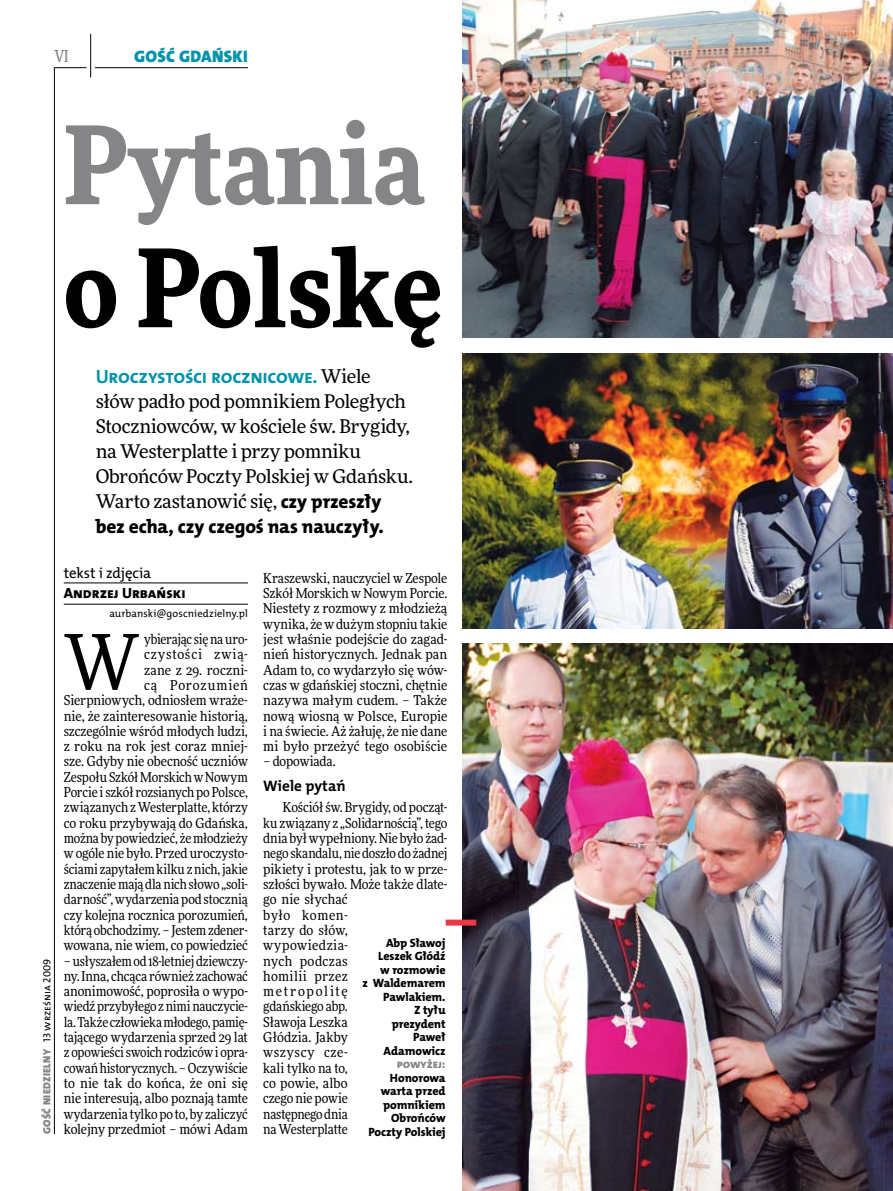
<style>
.page{position:relative;width:893px;height:1191px;background:#fff}
.page>*{position:absolute;margin:0;border:0;box-sizing:border-box;transform-origin:0 0}
.t1{font:900 108px "Freeday Narrow";color:#858486}
.t2{font:900 108px "Freeday Narrow";color:#000}
.t3{font:76.95px "Freeday Narrow News";color:#000}
.t4{font:19.35px "The Mix HP8 Ex Bld";letter-spacing:-.005em;color:#000}
.t5{font:19.35px "The Mix HP7 Bld";letter-spacing:-.02em;color:#0093aa}
.t6{font:18.9px/24.9px "Freeday News";letter-spacing:-.015em;color:#000}
.t7{font:16.65px "The Mix HP9 Blk";letter-spacing:.02em;color:#0093aa}
.t8{font:500 16.5px "Freeday Narrow";color:#858486;scale:.9 1}
.t9{font:15.3px "The Mix HP7 Bld";color:#000}
.t10{font:14.85px "The Mix HP8 Ex Bld";color:#000}
.t11{font:14.85px "The Mix HP5 Plain";color:#000}
.t12{font:13.65px/15.3px "Freeday Narrow News";letter-spacing:-.005em;color:#000;text-align:justify}
.t13{font:12px/13.5px "The Mix HP8 Ex Bld";letter-spacing:-.005em;color:#000;text-align:right}
.t14{font:12px "The Mix HP8 Ex Bld";letter-spacing:-.005em;color:#858486}
.t15{font:10.5px "The Mix HP9 Blk";letter-spacing:.025em;color:#858486}
.t16{font:10.5px "The Mix HP5 Plain";color:#000}
.s1{font-family:"The Mix HP5 Plain";color:#000}
.s2{font-family:"Freeday News";font-size:18.9px;color:#000}
.s3{font-family:"The Mix HP8 Ex Bld";font-size:19.35px}
</style>
<div class="page">
<hr style="left:54px;top:67px;width:1px;height:1067px;background:#000">
<hr style="left:90px;top:34px;width:1px;height:43px;background:#000">
<hr style="left:54px;top:67px;width:32px;height:1px;background:#000">
<hr style="left:95px;top:67px;width:153px;height:1px;background:#000">
<img style="left:463px;top:0;width:430px;height:338px">
<img style="left:463px;top:353px;width:430px;height:275px">
<hr style="left:64px;top:582px;width:184px;height:1px;background:#000">
<hr style="left:64px;top:604px;width:184px;height:1px;background:#000">
<img style="left:463px;top:644px;width:430px;height:547px">
<div style="left:446px;top:919px;width:30px;height:6px;background:#eb3848"></div>
<p class="t8" style="left:54px;top:46px;width:17px">VI</p>
<p class="t7" style="left:134px;top:46px;width:115px">GOŚĆ GDAŃSKI</p>
<p class="t15" style="left:40px;top:1134px;width:177px;rotate:-90deg">GOŚĆ NIEDZIELNY <span class="s1">13 września 2009</span></p>
<h1 class="t1" style="left:64px;top:95px;width:363px">Pytania</h1>
<h1 class="t2" style="left:64px;top:218px;width:380px">o Polskę</h1>
<h3 class="t5" style="left:96px;top:364px;width:277px">Uroczystości rocznicowe. <span class="s2">Wiele</span></h3>
<h3 class="t6" style="left:96px;top:389px;width:319px">słów padło pod pomnikiem Poległych Stoczniowców, w kościele św. Brygidy, na Westerplatte i przy pomniku Obrońców Poczty Polskiej w Gdańsku.<br>Warto zastanowić się, <span class="s3">czy przeszły</span></h3>
<h3 class="t4" style="left:96px;top:514px;width:290px">bez echa, czy czegoś nas nauczyły.</h3>
<p class="t11" style="left:64px;top:563px;width:89px">tekst i zdjęcia</p>
<p class="t10" style="left:64px;top:583px;width:123px">Andrzej Urbański</p>
<p class="t16" style="left:109px;top:607px;width:140px">aurbanski@goscniedzielny.pl</p>
<p class="t12" style="left:64px;top:631px;width:186px;text-align:right">ybierając się nauro-<br>czystości zwią-<br>zane z 29. roczni-<br>cą Porozumień<br>Sierpniowych, odniosłem wraże&shy;nie, że zainteresowanie historią, szczególnie wśród młodych ludzi, z roku na rok jest coraz mniej&shy;sze. Gdyby nie obecność uczniów<br>Zespołu Szkół Morskich w Nowym<br>Porcie iszkół rozsianych po Polsce, związanych zWesterplatte, którzy co roku przybywają do Gdańska, można by powiedzieć, żemłodzieży w ogóle nie było. Przed uroczysto&shy;ściami zapytałem kilku znich, jakie znaczenie mają dla nich słowo „soli&shy;darność”, wydarzenia pod stocznią czy kolejna rocznica porozumień, którą obchodzimy. – Jestem zdener&shy;wowana, nie wiem, co powiedzieć</p>
<p class="t12" style="left:64px;top:953px;width:186px">– usłyszałem od 18-letniej dziewczy&shy;ny. Inna, chcąca również zachować anonimowość, poprosiła o wypo&shy;wiedź przybyłego znimi nauczycie&shy;la. Także człowieka młodego, pamię&shy;tającego wydarzenia sprzed 29 lat z opowieści swoich rodziców i opra&shy;cowań historycznych. – Oczywiście to nie tak do końca, że oni się nie interesują, albo poznają tamte wydarzenia tylko po to, by zaliczyć kolejny przedmiot – mówi Adam</p>
<h2 class="t3" style="left:64px;top:615px;width:77px">W</h2>
<p class="t12" style="left:263px;top:570px;width:186px">Kraszewski, nauczyciel w Zespole Szkół Morskich w Nowym Porcie.<br>Niestety z rozmowy z młodzieżą wynika, że w dużym stopniu takie jest właśnie podejście do zagad&shy;nień historycznych. Jednak pan Adam to, co wydarzyło się wów&shy;czas w gdańskiej stoczni, chętnie nazywa małym cudem. – Także nową wiosną w Polsce, Europie i na świecie. Aż żałuję, że nie dane mi było przeżyć tego osobiście</p>
<p class="t12" style="left:263px;top:754px;width:74px">– dopowiada.</p>
<p class="t9" style="left:263px;top:775px;width:84px">Wiele pytań</p>
<p class="t12" style="left:263px;top:799px;width:186px;text-align:left;text-indent:20px">Kościół św. Brygidy, od począt&shy;ku związany z „Solidarnością”, tego dnia był wypełniony. Nie było żad&shy;nego skandalu, nie doszło do żadnej pikiety i protestu, jak to w prze&shy;szłości bywało. Może także dlate&shy;go nie słychać<br>było komen-<br>tarzy do słów,<br>wypowiedzia-<br>nych podczas<br>homilii przez<br>metropolitę<br>gdańskiego abp.<br>Sławoja Leszka<br>Głódzia. Jakby<br>wszyscy cze-<br>kali tylko na to,<br>co powie, albo<br>czego nie powie<br>następnego dnia<br>naWesterplatte</p>
<p class="t13" style="left:362px;top:936px;width:85px">Abp Sławoj<br>Leszek Głódź<br>w rozmowie<br>z Waldemarem<br>Pawlakiem.<br>Z tyłu prezydent<br>Paweł<br>Adamowicz</p>
<p class="t14" style="left:397px;top:1056px;width:50px">powyżej:</p>
<p class="t13" style="left:368px;top:1071px;width:79px">Honorowa warta przed pomnikiem<br>Obrońców<br>Poczty Polskiej</p>
</div>
